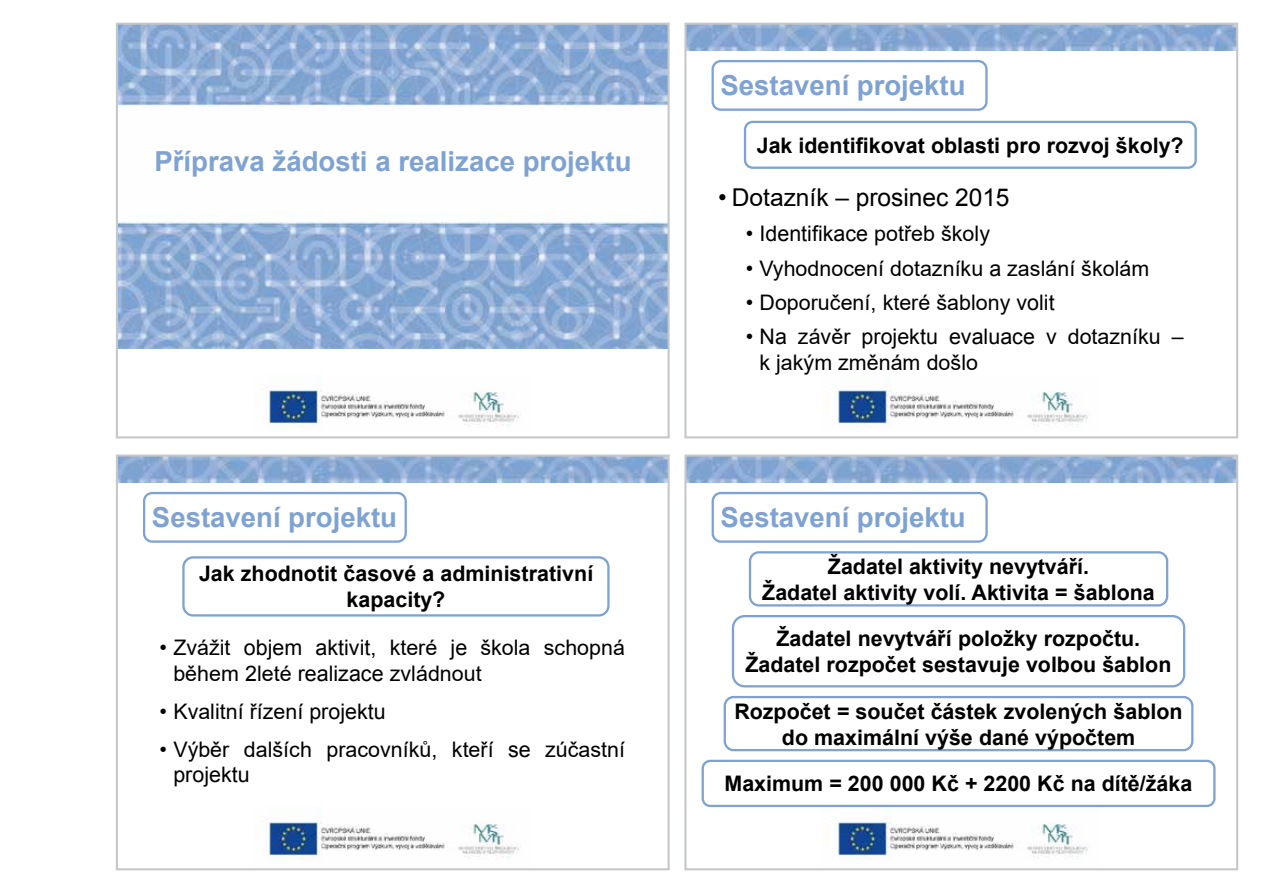
<style>
.page{position:relative;width:1263px;height:893px;background:#fff}
.page>*{position:absolute;margin:0;border:0;box-sizing:border-box;transform-origin:0 0}
.t1{font:700 27.6px "Arial";color:#7ea2d1}
.t2{font:24.6px "Arial";color:#000}
.t3{font:700 21.45px/25.8px "Arial";color:#000;text-align:center}
.t4{font:21.45px/25.8px "Arial";color:#000}
.s1{font-style:inherit}
</style>
<div class="page">
<img style="left:268px;top:386px;width:251px;height:41px">
<img style="left:119px;top:26px;width:548px;height:323px">
<div style="left:116px;top:23px;width:554px;height:415px;border:2px solid #c6c7c9"></div>
<img style="left:837px;top:386px;width:251px;height:41px">
<img style="left:687px;top:26px;width:548px;height:25px">
<div style="left:711px;top:60px;width:277px;height:51px;background:#fff;border:2px solid #7ea2d1;border-radius:8px"></div>
<div style="left:744px;top:121px;width:453px;height:48px;background:#fff;border:2px solid #7ea2d1;border-radius:8px"></div>
<div style="left:684px;top:23px;width:554px;height:415px;border:2px solid #c6c7c9"></div>
<img style="left:268px;top:818px;width:251px;height:41px">
<img style="left:119px;top:457px;width:548px;height:25px">
<div style="left:143px;top:492px;width:264px;height:51px;background:#fff;border:2px solid #7ea2d1;border-radius:8px"></div>
<div style="left:182px;top:556px;width:428px;height:61px;background:#fff;border:2px solid #7ea2d1;border-radius:10px"></div>
<div style="left:116px;top:454px;width:554px;height:416px;border:2px solid #c6c7c9"></div>
<img style="left:822px;top:807px;width:278px;height:52px">
<img style="left:687px;top:457px;width:548px;height:25px">
<div style="left:749px;top:551px;width:419px;height:55px;background:#fff;border:2px solid #7ea2d1;border-radius:9px"></div>
<div style="left:732px;top:615px;width:453px;height:72px;background:#fff;border:2px solid #7ea2d1;border-radius:12px"></div>
<div style="left:712px;top:492px;width:276px;height:51px;background:#fff;border:2px solid #7ea2d1;border-radius:8px"></div>
<div style="left:724px;top:696px;width:469px;height:55px;background:#fff;border:2px solid #7ea2d1;border-radius:9px"></div>
<div style="left:701px;top:760px;width:514px;height:47px;background:#fff;border:2px solid #7ea2d1;border-radius:8px"></div>
<div style="left:684px;top:454px;width:554px;height:416px;border:2px solid #c6c7c9"></div>
<p class="t1" style="left:154px;top:142px;width:479px">Příprava žádosti a realizace projektu</p>
<p class="t1" style="left:152px;top:498px;width:247px"><span class="s1">S</span>estavení projektu</p>
<p class="t3" style="left:199px;top:561px;width:396px"><span class="s1">Jak</span> zhodnotit časové a administrativní <span class="s1">kapacity?</span></p>
<p class="t4" style="left:173px;top:634px;width:453px;text-indent:-14px">• Zvážit <span class="s1">objem aktivit,</span> které <span class="s1">je</span> škola schopná během <span class="s1">2</span>leté <span class="s1">realizace</span> zvládnout</p>
<p class="t4" style="left:160px;top:698px;width:228px">• Kvalitní řízení <span class="s1">projektu</span></p>
<p class="t4" style="left:173px;top:736px;width:453px;text-indent:-14px">• Výběr dalších pracovníků, kteří <span class="s1">se</span> zúčastní <span class="s1">projektu</span></p>
<p class="t1" style="left:720px;top:66px;width:247px"><span class="s1">S</span>estavení projektu</p>
<p class="t3" style="left:757px;top:133px;width:428px">Jak identifikovat oblasti pro rozvoj školy?</p>
<p class="t2" style="left:718px;top:182px;width:293px"><span class="s1">• Dotazník –</span> prosinec 2015</p>
<p class="t4" style="left:746px;top:221px;width:246px">• <span class="s1">Identifikace</span> potřeb školy</p>
<p class="t4" style="left:746px;top:255px;width:405px">• Vyhodnocení dotazníku <span class="s1">a</span> zaslání školám</p>
<p class="t4" style="left:746px;top:289px;width:310px">• Doporučení, které šablony <span class="s1">volit</span></p>
<p class="t4" style="left:759px;top:323px;width:426px;text-indent:-14px">• <span class="s1">Na</span> závěr <span class="s1">projektu evaluace v</span> dotazníku – <span class="s1">k</span> jakým změnám došlo</p>
<p class="t1" style="left:721px;top:498px;width:247px"><span class="s1">S</span>estavení projektu</p>
<p class="t3" style="left:762px;top:554px;width:394px">Žadatel aktivity nevytváří.<br>Žadatel aktivity volí. Aktivita = šablona</p>
<p class="t3" style="left:745px;top:626px;width:427px">Žadatel nevytváří položky rozpočtu.<br>Žadatel rozpočet sestavuje volbou šablon</p>
<p class="t3" style="left:734px;top:698px;width:450px">Rozpočet = součet částek zvolených šablon do maximální výše dané výpočtem</p>
<p class="t3" style="left:724px;top:771px;width:469px">Maximum = 200 000 Kč + 2200 Kč na dítě/žáka</p>
</div>
